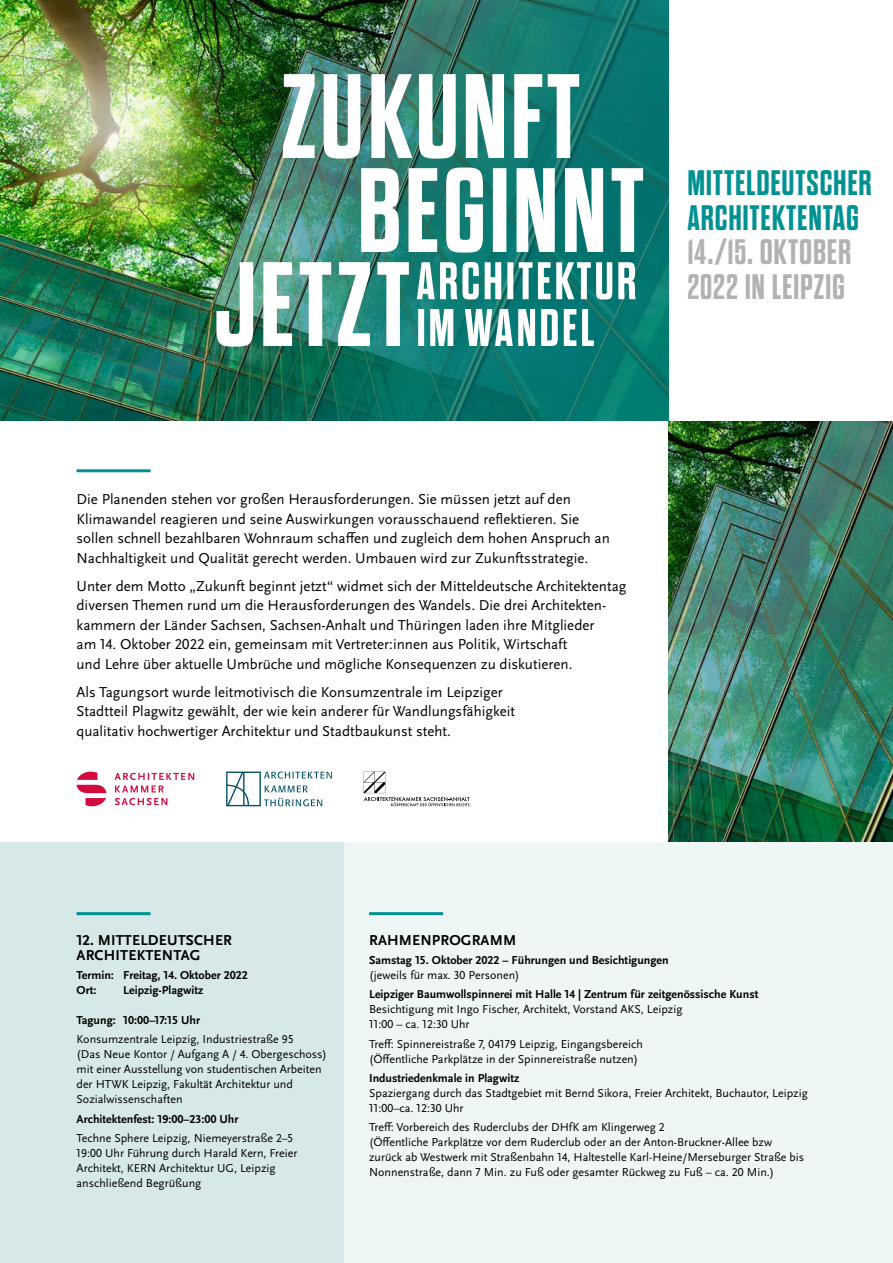
<style>
.page{position:relative;width:893px;height:1263px;background:#fff}
.page>*{position:absolute;margin:0;border:0;box-sizing:border-box;transform-origin:0 0}
.t1{font:700 35.4px "Dharma Gothic E";letter-spacing:.025em;color:#009192}
.t2{font:700 35.4px "Dharma Gothic E";letter-spacing:.025em;color:#b1b2b3}
.t3{font:15px/19.5px "Scala Sans Pro";color:#000}
.zü{font:700 15px/15px "Scala Sans Pro";letter-spacing:.01em;color:#000}
.t4{font:12px/15px "Scala Sans Pro";color:#000}
.t5{font:700 12px/15px "Scala Sans Pro";color:#000}
.s1{font-weight:400}
.s2{font-weight:700}
</style>
<div class="page">
<div style="left:0;top:842px;width:344px;height:421px;background:#d7e8e8"></div>
<div style="left:344px;top:842px;width:549px;height:421px;background:#eff6f6"></div>
<img style="left:0;top:0;width:186px;height:421px">
<img style="left:669px;top:421px;width:224px;height:421px">
<img style="left:186px;top:0;width:483px;height:421px">
<img style="left:216px;top:262px;width:193px;height:85px">
<svg style="left:361px;top:168px;width:282px;height:85px"></svg>
<img style="left:283px;top:74px;width:296px;height:85px">
<svg style="left:418px;top:309px;width:176px;height:37px"></svg>
<svg style="left:417px;top:262px;width:219px;height:37px"></svg>
<hr style="left:77px;top:469px;width:74px;height:3px;background:#009192">
<hr style="left:77px;top:912px;width:74px;height:3px;background:#009192">
<hr style="left:369px;top:912px;width:74px;height:3px;background:#009192">
<svg style="left:226px;top:771px;width:106px;height:35px"></svg>
<svg style="left:364px;top:771px;width:106px;height:35px"></svg>
<svg style="left:115px;top:798px;width:52px;height:7px"></svg>
<svg style="left:115px;top:773px;width:79px;height:19px"></svg>
<svg style="left:77px;top:771px;width:29px;height:36px"></svg>
<p class="t1" style="left:687px;top:165px;width:186px">MITTELDEUTSCHER</p>
<p class="t1" style="left:687px;top:200px;width:173px">ARCHITEKTENTAG</p>
<p class="t2" style="left:687px;top:234px;width:165px">14./15. OKTOBER</p>
<p class="t2" style="left:687px;top:269px;width:159px">2022 IN LEIPZIG</p>
<p class="t3" style="left:77px;top:490px;width:535px">Die Planenden stehen vor großen Herausforderungen. Sie müssen jetzt auf den Klimawandel reagieren und seine Auswirkungen vorausschauend reflektieren. Sie sollen schnell bezahlbaren Wohnraum schaffen und zugleich dem hohen Anspruch an Nachhaltigkeit und Qualität gerecht werden. Umbauen wird zur Zukunftsstrategie.</p>
<p class="t3" style="left:77px;top:576px;width:551px">Unter dem Motto „Zukunft beginnt jetzt“ widmet sich der Mitteldeutsche Architektentag diversen Themen rund um die Herausforderungen des Wandels. Die drei Architekten&shy;kammern der Länder Sachsen, Sachsen-Anhalt und Thüringen laden ihre Mitglieder<br>am 14. Oktober 2022 ein, gemeinsam mit Vertreter:innen aus Politik, Wirtschaft<br>und Lehre über aktuelle Umbrüche und mögliche Konsequenzen zu diskutieren.</p>
<p class="t3" style="left:77px;top:682px;width:440px">Als Tagungsort wurde leitmotivisch die Konsumzentrale im Leipziger<br>Stadtteil Plagwitz gewählt, der wie kein anderer für Wandlungsfähigkeit qualitativ hochwertiger Architektur und Stadtbaukunst steht.</p>
<p class="zü" style="left:77px;top:932px;width:157px">12. MITTELDEUTSCHER<br>ARCHITEKTENTAG</p>
<p class="t5" style="left:77px;top:968px;width:173px">Termin: Freitag, 14. Oktober 2022</p>
<p class="t5" style="left:77px;top:983px;width:21px">Ort:</p>
<p class="t5" style="left:123px;top:983px;width:82px">Leipzig-Plagwitz</p>
<p class="t5" style="left:77px;top:1013px;width:125px">Tagung: 10:00–17:15 Uhr</p>
<p class="t4" style="left:77px;top:1032px;width:252px">Konsumzentrale Leipzig, Industriestraße 95<br>(Das Neue Kontor / Aufgang A / 4. Obergeschoss) mit einer Ausstellung von studentischen Arbeiten der HTWK Leipzig, Fakultät Architektur und Sozialwissenschaften</p>
<p class="t5" style="left:77px;top:1111px;width:163px">Architektenfest: 19:00–23:00 Uhr</p>
<p class="t4" style="left:77px;top:1130px;width:222px">Techne Sphere Leipzig, Niemeyerstraße 2–5<br>19:00 Uhr Führung durch Harald Kern, Freier Architekt, KERN Architektur UG, Leipzig anschließend Begrüßung</p>
<p class="zü" style="left:369px;top:932px;width:149px">RAHMENPROGRAMM</p>
<p class="t5" style="left:369px;top:953px;width:301px">Samstag 15. Oktober 2022 – Führungen und Besichtigungen <span class="s1">(jeweils für max. 30 Personen)</span></p>
<p class="t4" style="left:369px;top:987px;width:391px"><span class="s2">Leipziger Baumwollspinnerei mit Halle 14 | Zentrum für zeitgenössische Kunst<br></span>Besichtigung mit Ingo Fischer, Architekt, Vorstand AKS, Leipzig<br>11:00 – ca. 12:30 Uhr</p>
<p class="t4" style="left:369px;top:1036px;width:275px">Treff: Spinnereistraße 7, 04179 Leipzig, Eingangsbereich (Öffentliche Parkplätze in der Spinnereistraße nutzen)</p>
<p class="t4" style="left:369px;top:1070px;width:440px"><span class="s2">Industriedenkmale in Plagwitz<br></span>Spaziergang durch das Stadtgebiet mit Bernd Sikora, Freier Architekt, Buchautor, Leipzig<br>11:00–ca. 12:30 Uhr</p>
<p class="t4" style="left:369px;top:1120px;width:437px">Treff: Vorbereich des Ruderclubs der DHfK am Klingerweg 2<br>(Öffentliche Parkplätze vor dem Ruderclub oder an der Anton-Bruckner-Allee bzw zurück ab Westwerk mit Straßenbahn 14, Haltestelle Karl-Heine/Merseburger Straße bis Nonnenstraße, dann 7 Min. zu Fuß oder gesamter Rückweg zu Fuß – ca. 20 Min.)</p>
</div>
